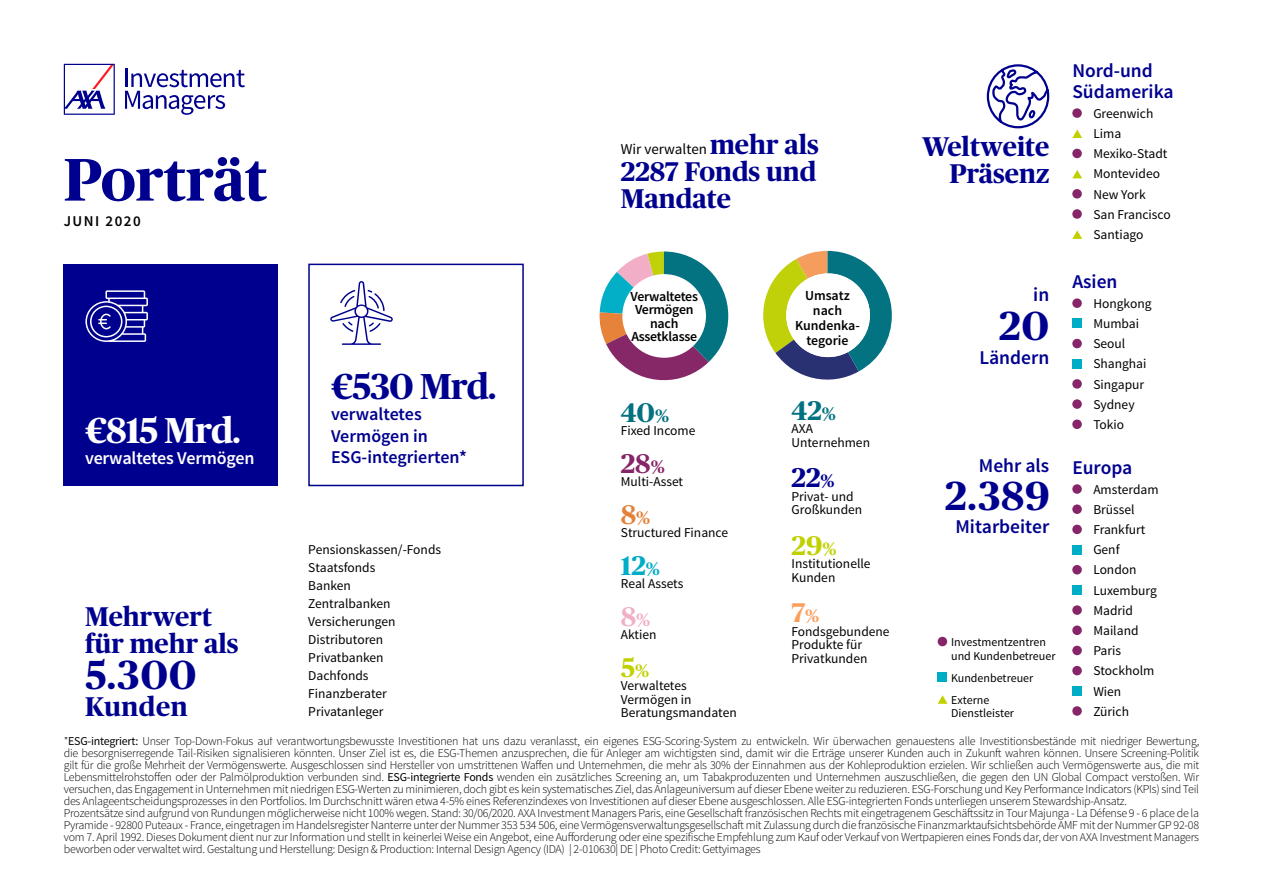
<style>
.page{position:relative;width:1263px;height:893px;background:#fff}
.page>*{position:absolute;margin:0;border:0;box-sizing:border-box;transform-origin:0 0}
.t1{font:700 60px "Publico Headline";color:#00008f}
.t2{font:700 40.5px "Publico Headline";letter-spacing:.02em;color:#00008f}
.t3{font:700 36px "Publico Headline";letter-spacing:-.025em;color:#fff}
.t4{font:700 36px "Publico Headline";letter-spacing:-.02em;color:#00008f}
.t5{font:700 27px/27px "Publico Headline";color:#00008f}
.t6{font:700 27px "Publico Headline";color:#027180}
.t7{font:700 27px "Publico Headline";color:#c1d100}
.t8{font:700 27px "Publico Headline";color:#862567}
.t9{font:700 27px "Publico Headline";color:#00adc6}
.t10{font:700 27px "Publico Headline";color:#fb9e5a}
.t11{font:700 27px "Publico Headline";color:#e48138}
.t12{font:700 27px "Publico Headline";color:#f1afc6}
.t13{font:600 19.5px/20.2px "Source Sans Pro";color:#00008f}
.t14{font:600 18px/21.6px "Source Sans Pro";color:#00008f}
.t15{font:600 18px "Source Sans Pro";letter-spacing:-.01em;color:#fff}
.t16{font:15px "Source Sans Pro";color:#000}
.t17{font:600 15px "Source Sans Pro";letter-spacing:.1em;color:#000}
.t18{font:600 13.8px/13.5px "Source Sans Pro";letter-spacing:-.02em;color:#000;text-align:center}
.t19{font:600 13.8px/15px "Source Sans Pro";color:#000;text-align:center}
.t20{font:13.5px/20.1px "Source Sans Pro";color:#000}
.t21{font:300 12px/12px "Source Sans Pro";letter-spacing:-.02em;color:#000}
.t22{font:12px/13.5px "Source Sans Pro";color:#000}
.s1{font-family:"Publico Headline";font-weight:700;font-size:27px;color:#00008f}
.s2{font-size:18px}
.s3{font-weight:400}
</style>
<div class="page">
<svg style="left:763px;top:251px;width:129px;height:129px"></svg>
<svg style="left:599px;top:251px;width:129px;height:130px"></svg>
<div style="left:622px;top:274px;width:84px;height:84px;background:#fff;border-radius:50%"></div>
<div style="left:64px;top:264px;width:214px;height:221px;background:#00008f"></div>
<div style="left:308px;top:264px;width:216px;height:222px;border:2px solid #00008f"></div>
<svg style="left:64px;top:64px;width:51px;height:51px"></svg>
<svg style="left:125px;top:69px;width:120px;height:46px"></svg>
<svg style="left:938px;top:637px;width:9px;height:9px"></svg>
<div style="left:938px;top:672px;width:9px;height:10px;background:#00adc6"></div>
<svg style="left:938px;top:695px;width:9px;height:9px"></svg>
<svg style="left:330px;top:281px;width:63px;height:64px"></svg>
<svg style="left:85px;top:290px;width:63px;height:52px"></svg>
<svg style="left:986px;top:64px;width:64px;height:65px"></svg>
<svg style="left:1072px;top:108px;width:10px;height:10px"></svg>
<svg style="left:1072px;top:129px;width:10px;height:9px"></svg>
<svg style="left:1072px;top:149px;width:10px;height:9px"></svg>
<svg style="left:1072px;top:170px;width:10px;height:8px"></svg>
<svg style="left:1072px;top:189px;width:10px;height:10px"></svg>
<svg style="left:1072px;top:209px;width:10px;height:10px"></svg>
<svg style="left:1072px;top:230px;width:10px;height:9px"></svg>
<svg style="left:1072px;top:298px;width:10px;height:10px"></svg>
<div style="left:1072px;top:319px;width:10px;height:9px;background:#00adc6"></div>
<svg style="left:1072px;top:339px;width:10px;height:9px"></svg>
<div style="left:1072px;top:359px;width:10px;height:9px;background:#00adc6"></div>
<svg style="left:1072px;top:379px;width:10px;height:10px"></svg>
<svg style="left:1072px;top:399px;width:10px;height:10px"></svg>
<svg style="left:1072px;top:419px;width:10px;height:10px"></svg>
<svg style="left:1072px;top:484px;width:10px;height:10px"></svg>
<svg style="left:1072px;top:504px;width:10px;height:10px"></svg>
<svg style="left:1072px;top:525px;width:10px;height:9px"></svg>
<div style="left:1072px;top:545px;width:10px;height:9px;background:#00adc6"></div>
<svg style="left:1072px;top:565px;width:10px;height:9px"></svg>
<div style="left:1072px;top:585px;width:10px;height:10px;background:#00adc6"></div>
<svg style="left:1072px;top:605px;width:10px;height:10px"></svg>
<svg style="left:1072px;top:625px;width:10px;height:10px"></svg>
<svg style="left:1072px;top:646px;width:10px;height:9px"></svg>
<svg style="left:1072px;top:666px;width:10px;height:9px"></svg>
<div style="left:1072px;top:686px;width:10px;height:9px;background:#00adc6"></div>
<svg style="left:1072px;top:706px;width:10px;height:10px"></svg>
<h3 class="t13" style="left:1072px;top:61px;width:103px">Nord-und<br>Südamerika</h3>
<p class="t20" style="left:1093px;top:103px;width:79px">Greenwich<br>Lima<br>Mexiko-Stadt<br>Montevideo<br>New York<br>San Francisco<br>Santiago</p>
<h3 class="t13" style="left:1072px;top:272px;width:47px">Asien</h3>
<p class="t20" style="left:1093px;top:294px;width:60px">Hongkong<br>Mumbai<br>Seoul<br>Shanghai<br>Singapur<br>Sydney<br>Tokio</p>
<h3 class="t13" style="left:1072px;top:458px;width:62px">Europa</h3>
<p class="t20" style="left:1093px;top:479px;width:67px">Amsterdam<br>Brüssel<br>Frankfurt<br>Genf<br>London<br>Luxemburg<br>Madrid<br>Mailand<br>Paris<br>Stockholm<br>Wien<br>Zürich</p>
<p class="t16" style="left:621px;top:140px;width:199px">Wir verwalten <span class="s1">mehr als</span></p>
<h3 class="t5" style="left:621px;top:157px;width:197px">2287 Fonds und<br>Mandate</h3>
<h3 class="t5" style="left:922px;top:132px;width:129px;text-align:right">Weltweite<br>Präsenz</h3>
<h1 class="t1" style="left:64px;top:136px;width:205px">Porträt</h1>
<p class="t17" style="left:64px;top:212px;width:78px">JUNI 2020</p>
<h3 class="t13" style="left:1033px;top:285px;width:18px">in</h3>
<h2 class="t2" style="left:999px;top:297px;width:52px">20</h2>
<h3 class="t13" style="left:979px;top:348px;width:71px">Ländern</h3>
<p class="t18" style="left:631px;top:290px;width:69px">Verwaltetes<br>Vermögen nach<br>Assetklasse</p>
<p class="t19" style="left:795px;top:288px;width:66px">Umsatz nach<br>Kundenka&shy;tegorie</p>
<h3 class="t4" style="left:331px;top:360px;width:167px">€530 Mrd.</h3>
<h3 class="t14" style="left:331px;top:404px;width:137px">verwaltetes<br>Vermögen in<br>ESG-integrierten*</h3>
<h3 class="t6" style="left:791px;top:391px;width:46px">42<span class="s2">%</span></h3>
<p class="t20" style="left:791px;top:422px;width:80px;line-height:13.5px">AXA<br>Unternehmen</p>
<h3 class="t5" style="left:791px;top:462px;width:45px">22<span class="s2">%</span></h3>
<p class="t20" style="left:791px;top:489px;width:72px;line-height:13.5px">Privat- und<br>Großkunden</p>
<h3 class="t7" style="left:791px;top:526px;width:46px">29<span class="s2">%</span></h3>
<p class="t20" style="left:791px;top:557px;width:81px;line-height:13.5px">Institutionelle<br>Kunden</p>
<h3 class="t10" style="left:791px;top:593px;width:29px">7<span class="s2">%</span></h3>
<p class="t20" style="left:791px;top:624px;width:100px;line-height:13.5px">Fondsgebundene<br>Produkte für<br>Privatkunden</p>
<h3 class="t6" style="left:621px;top:393px;width:50px">40<span class="s2">%</span></h3>
<p class="t20" style="left:621px;top:421px;width:76px">Fixed Income</p>
<h3 class="t8" style="left:621px;top:444px;width:45px">28<span class="s2">%</span></h3>
<p class="t20" style="left:621px;top:472px;width:64px">Multi-Asset</p>
<h3 class="t11" style="left:621px;top:495px;width:31px">8<span class="s2">%</span></h3>
<p class="t20" style="left:621px;top:523px;width:109px">Structured Finance</p>
<h3 class="t9" style="left:621px;top:546px;width:41px">12<span class="s2">%</span></h3>
<p class="t20" style="left:621px;top:574px;width:64px">Real Assets</p>
<h3 class="t12" style="left:621px;top:597px;width:31px">8<span class="s2">%</span></h3>
<p class="t20" style="left:621px;top:625px;width:37px">Aktien</p>
<h3 class="t7" style="left:621px;top:648px;width:30px">5<span class="s2">%</span></h3>
<p class="t20" style="left:621px;top:679px;width:117px;line-height:13.5px">Verwaltetes<br>Vermögen in<br>Beratungsmandaten</p>
<h3 class="t3" style="left:85px;top:404px;width:157px">€815 Mrd.</h3>
<h3 class="t15" style="left:85px;top:447px;width:171px">verwaltetes Vermögen</h3>
<h3 class="t13" style="left:979px;top:456px;width:72px">Mehr als</h3>
<h2 class="t2" style="left:945px;top:467px;width:106px">2.389</h2>
<h3 class="t13" style="left:955px;top:517px;width:95px">Mitarbeiter</h3>
<p class="t20" style="left:308px;top:540px;width:134px;line-height:18px">Pensionskassen/-Fonds<br>Staatsfonds<br>Banken<br>Zentralbanken<br>Versicherungen<br>Distributoren<br>Privatbanken<br>Dachfonds<br>Finanzberater<br>Privatanleger</p>
<h3 class="t5" style="left:85px;top:601px;width:155px">Mehrwert für mehr als</h3>
<h2 class="t2" style="left:85px;top:645px;width:113px">5.300</h2>
<h3 class="t5" style="left:85px;top:691px;width:104px">Kunden</h3>
<p class="t22" style="left:951px;top:636px;width:106px">Investmentzentren und Kundenbetreuer</p>
<p class="t22" style="left:951px;top:667px;width:84px;line-height:22px">Kundenbetreuer<br>Externe</p>
<p class="t22" style="left:951px;top:707px;width:64px">Dienstleister</p>
<p class="t21" style="left:64px;top:735px;width:1137px">*<span class="s3">ESG-integriert:</span> Unser Top-Down-Fokus auf verantwortungsbewusste Investitionen hat uns dazu veranlasst, ein eigenes ESG-Scoring-System zu entwickeln. Wir überwachen genauestens alle Investitionsbestände mit niedriger Bewertung, die besorgniserregende Tail-Risiken signalisieren könnten. Unser Ziel ist es, die ESG-Themen anzusprechen, die für Anleger am wichtigsten sind, damit wir die Erträge unserer Kunden auch in Zukunft wahren können. Unsere Screening-Politik gilt für die große Mehrheit der Vermögenswerte. Ausgeschlossen sind Hersteller von umstrittenen Waffen und Unternehmen, die mehr als 30% der Einnahmen aus der Kohleproduktion erzielen. Wir schließen auch Vermögenswerte aus, die mit Lebensmittelrohstoffen oder der Palmölproduktion verbunden sind. <span class="s3">ESG-integrierte Fonds</span> wenden ein zusätzliches Screening an, um Tabakproduzenten und Unternehmen auszuschließen, die gegen den UN Global Compact verstoßen. Wir versuchen, das Engagement in Unternehmen mit niedrigen ESG-Werten zu minimieren, doch gibt es kein systematisches Ziel, das Anlageuniversum auf dieser Ebene weiter zu reduzieren. ESG-Forschung und Key Performance Indicators (KPIs) sind Teil des Anlageentscheidungsprozesses in den Portfolios. Im Durchschnitt wären etwa 4-5% eines Referenzindexes von Investitionen auf dieser Ebene ausgeschlossen. Alle ESG-integrierten Fonds unterliegen unserem Stewardship-Ansatz.<br>Prozentsätze sind aufgrund von Rundungen möglicherweise nicht 100% wegen. Stand: 30/06/2020. AXA Investment Managers Paris, eine Gesellschaft französischen Rechts mit eingetragenem Geschäftssitz in Tour Majunga - La Défense 9 - 6 place de la Pyramide - 92800 Puteaux - France, eingetragen im Handelsregister Nanterre unter der Nummer 353 534 506, eine Vermögensverwaltungsgesellschaft mit Zulassung durch die französische Finanzmarktaufsichtsbehörde AMF mit der Nummer GP 92-08 vom 7. April 1992. Dieses Dokument dient nur zur Information und stellt in keinerlei Weise ein Angebot, eine Aufforderung oder eine spezifische Empfehlung zum Kauf oder Verkauf von Wertpapieren eines Fonds dar, der von AXA Investment Managers beworben oder verwaltet wird. Gestaltung und Herstellung: Design &amp; Production: Internal Design Agency (IDA) | 2-010630| DE | Photo Credit: Gettyimages</p>
</div>
